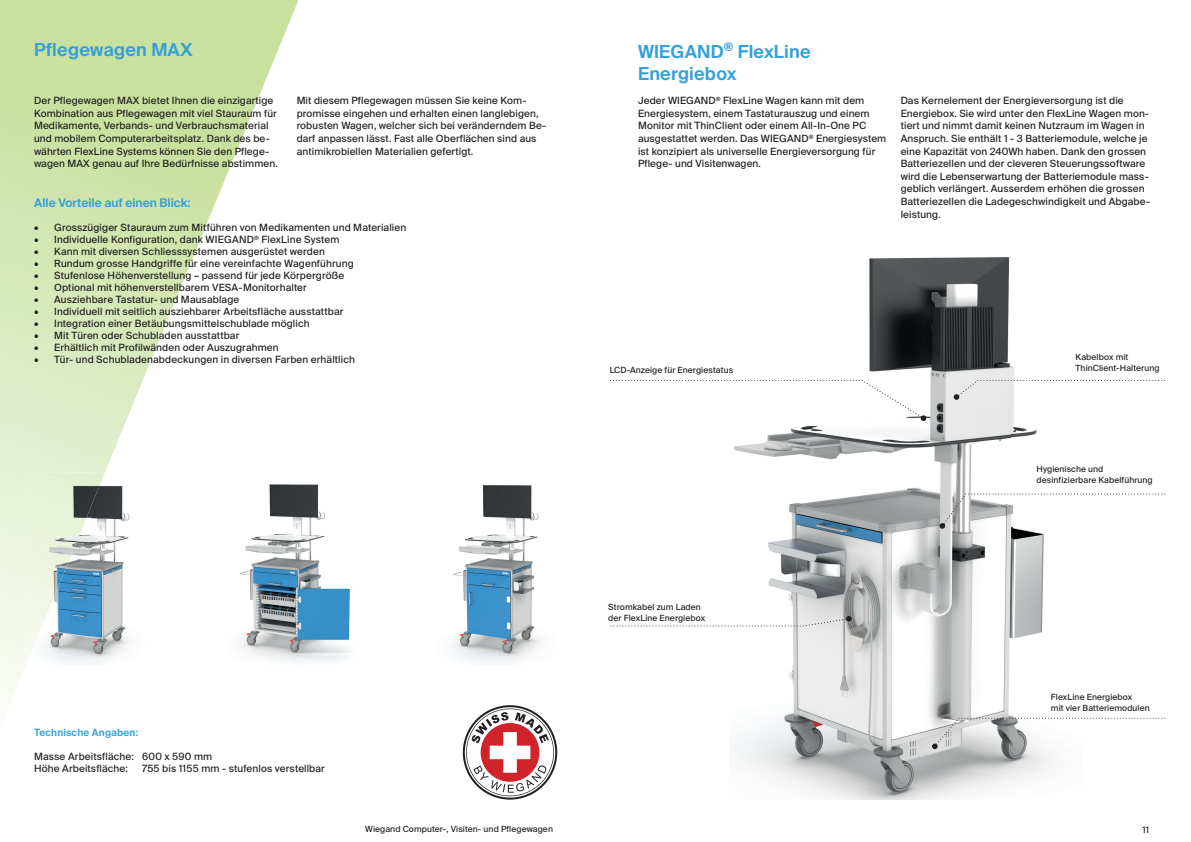
<style>
.page{position:relative;width:1191px;height:842px;background:#fff}
.page>*{position:absolute;margin:0;border:0;box-sizing:border-box;transform-origin:0 0}
.t1{font:600 18px/22px "Suisse Intl";letter-spacing:.01em;color:#34a0d9}
.t2{font:600 12px "Suisse Intl";color:#34a0d9}
.t3{font:10px/12.6px "Suisse Intl";letter-spacing:.01em;color:#231f20}
.t4{font:600 10px "Suisse Intl";letter-spacing:.015em;color:#34a0d9}
.t5{font:9px "Suisse Intl";color:#231f20}
.t6{font:8.5px/11px "Suisse Intl";letter-spacing:.01em;color:#231f20}
</style>
<div class="page">
<svg style="left:0;top:0;width:298px;height:695px"></svg>
<svg style="left:463px;top:705px;width:94px;height:95px"></svg>
<img style="left:227px;top:472px;width:124px;height:193px">
<img style="left:453px;top:485px;width:87px;height:179px">
<img style="left:730px;top:257px;width:352px;height:542px">
<svg style="left:610px;top:380px;width:316px;height:41px"></svg>
<svg style="left:610px;top:616px;width:241px;height:10px"></svg>
<svg style="left:932px;top:718px;width:233px;height:31px"></svg>
<svg style="left:953px;top:380px;width:212px;height:20px"></svg>
<svg style="left:939px;top:494px;width:226px;height:35px"></svg>
<img style="left:91px;top:472px;width:65px;height:193px">
<img style="left:59px;top:537px;width:32px;height:128px">
<img style="left:39px;top:633px;width:20px;height:32px">
<img style="left:24px;top:472px;width:81px;height:65px">
<img style="left:24px;top:536px;width:54px;height:97px">
<img style="left:24px;top:633px;width:15px;height:32px">
<h1 class="t1" style="left:34px;top:39px;width:160px">Pflegewagen MAX</h1>
<h1 class="t1" style="left:638px;top:41px;width:174px">WIEGAND<sup>®</sup> FlexLine<br>Energiebox</h1>
<p class="t3" style="left:34px;top:94px;width:245px">Der Pflegewagen MAX bietet Ihnen die einzigartige Kombination aus Pflegewagen mit viel Stauraum für Medikamente, Verbands- und Verbrauchsmaterial und mobilem Computerarbeitsplatz. Dank des be&shy;währten FlexLine Systems können Sie den Pflege&shy;wagen MAX genau auf Ihre Bedürfnisse abstimmen.</p>
<p class="t3" style="left:297px;top:94px;width:251px">Mit diesem Pflegewagen müssen Sie keine Kom&shy;promisse eingehen und erhalten einen langlebigen, robusten Wagen, welcher sich bei veränderndem Be&shy;darf anpassen lässt. Fast alle Oberflächen sind aus antimikrobiellen Materialien gefertigt.</p>
<p class="t2" style="left:34px;top:196px;width:158px">Alle Vorteile auf einen Blick:</p>
<p class="t3" style="left:34px;top:221px;width:373px">• Grosszügiger Stauraum zum Mitführen von Medikamenten und Materialien</p>
<p class="t3" style="left:34px;top:233px;width:307px">• Individuelle Konfiguration, dank WIEGAND<sup>®</sup> FlexLine System</p>
<p class="t3" style="left:34px;top:245px;width:292px">• Kann mit diversen Schliesssystemen ausgerüstet werden</p>
<p class="t3" style="left:34px;top:257px;width:321px">• Rundum grosse Handgriffe für eine vereinfachte Wagenführung</p>
<p class="t3" style="left:34px;top:269px;width:311px">• Stufenlose Höhenverstellung – passend für jede Körpergröße</p>
<p class="t3" style="left:34px;top:281px;width:274px">• Optional mit höhenverstellbarem VESA-Monitorhalter</p>
<p class="t3" style="left:34px;top:293px;width:207px">• Ausziehbare Tastatur- und Mausablage</p>
<p class="t3" style="left:34px;top:305px;width:311px">• Individuell mit seitlich ausziehbarer Arbeitsfläche ausstattbar</p>
<p class="t3" style="left:34px;top:317px;width:277px">• Integration einer Betäubungsmittelschublade möglich</p>
<p class="t3" style="left:34px;top:329px;width:207px">• Mit Türen oder Schubladen ausstattbar</p>
<p class="t3" style="left:34px;top:341px;width:246px">• Erhältlich mit Profilwänden oder Auszugrahmen</p>
<p class="t3" style="left:34px;top:353px;width:322px">• Tür- und Schubladenabdeckungen in diversen Farben erhältlich</p>
<p class="t4" style="left:34px;top:727px;width:106px">Technische Angaben:</p>
<p class="t3" style="left:34px;top:750px;width:180px;line-height:12px">Masse Arbeitsfläche: 600 x 590 mm<br>Höhe Arbeitsfläche:</p>
<p class="t3" style="left:142px;top:762px;width:184px">755 bis 1155 mm - stufenlos verstellbar</p>
<p class="t3" style="left:638px;top:94px;width:250px">Jeder WIEGAND<sup>®</sup> FlexLine Wagen kann mit dem Energiesystem, einem Tastaturauszug und einem Monitor mit ThinClient oder einem All-In-One PC ausgestattet werden. Das WIEGAND<sup>®</sup> Energiesystem ist konzipiert als universelle Energieversorgung für Pflege- und Visitenwagen.</p>
<p class="t3" style="left:900px;top:94px;width:251px">Das Kernelement der Energieversorgung ist die Energiebox. Sie wird unter den FlexLine Wagen mon&shy;tiert und nimmt damit keinen Nutzraum im Wagen in Anspruch. Sie enthält 1 - 3 Batteriemodule, welche je eine Kapazität von 240Wh haben. Dank den grossen Batteriezellen und der cleveren Steuerungssoftware wird die Lebenserwartung der Batteriemodule mass&shy;geblich verlängert. Ausserdem erhöhen die grossen Batteriezellen die Ladegeschwindigkeit und Abgabe&shy;leistung.</p>
<p class="t6" style="left:1075px;top:352px;width:54px">Kabelbox mit</p>
<p class="t6" style="left:609px;top:364px;width:125px">LCD-Anzeige für Energiestatus</p>
<p class="t6" style="left:1075px;top:363px;width:85px">ThinClient-Halterung</p>
<p class="t6" style="left:608px;top:601px;width:98px">Stromkabel zum Laden der FlexLine Energiebox</p>
<p class="t6" style="left:1036px;top:463px;width:118px">Hygienische und desinfizierbare Kabelführung</p>
<p class="t6" style="left:1051px;top:691px;width:100px">FlexLine Energiebox<br>mit vier Batteriemodulen</p>
<p class="t6" style="left:365px;top:824px;width:189px">Wiegand Computer-, Visiten- und Pflegewagen</p>
<p class="t5" style="left:1142px;top:824px;width:8px">11</p>
</div>
